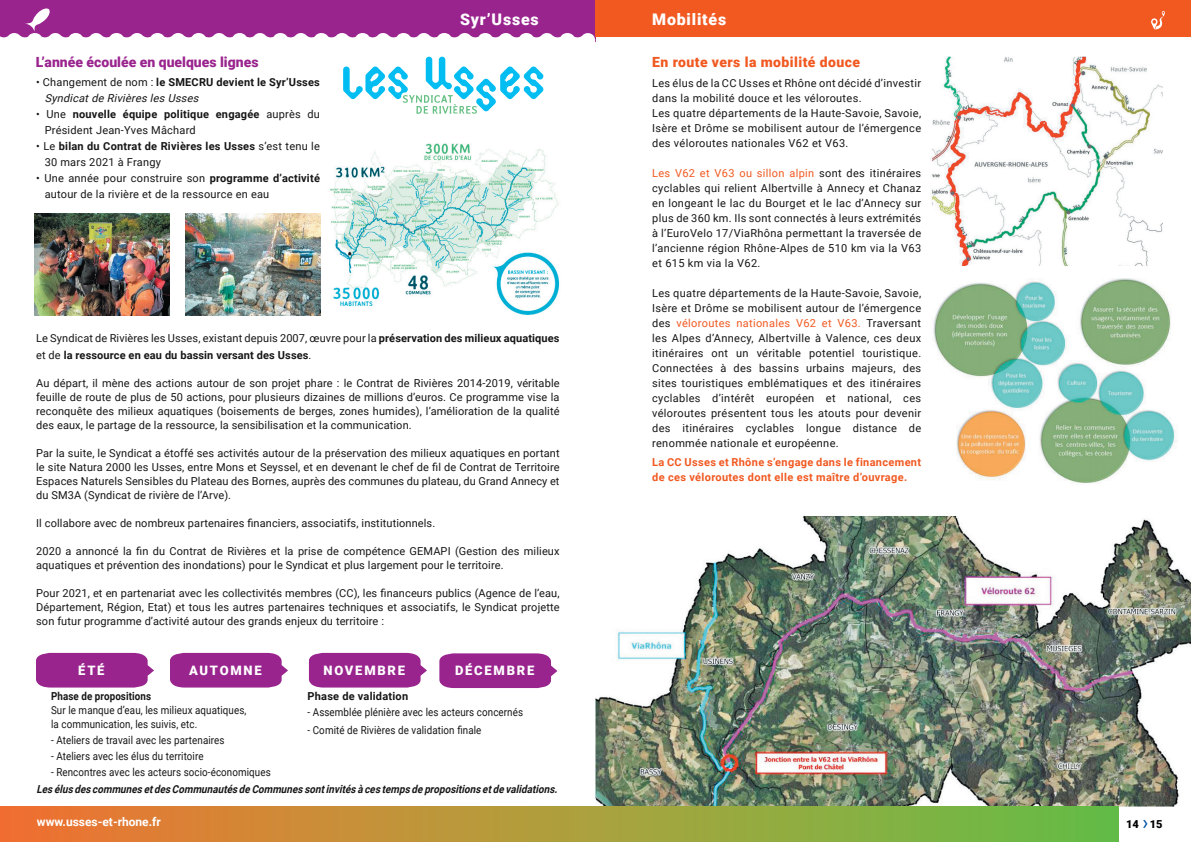
<style>
.page{position:relative;width:1191px;height:842px;background:#fff}
.page>*{position:absolute;margin:0;border:0;box-sizing:border-box;transform-origin:0 0}
.t1{font:900 16px "Roboto";letter-spacing:.05em;color:#fff}
.t2{font:900 14px "Roboto";color:#99248e}
.t3{font:900 14px "Roboto";letter-spacing:.03em;color:#f15921}
.t4{font:900 13px "Roboto";letter-spacing:.135em;color:#fff}
.t5{font:700 12px "Roboto";color:#fff}
.t6{font:11px/15px "Roboto";letter-spacing:.01em;color:#151615;text-align:justify}
.t7{font:700 11px/16px "Roboto";letter-spacing:.02em;color:#151615}
.t8{font:11px/14px "Roboto";letter-spacing:.01em;color:#151615;scale:.89 1}
.t9{font:11px/15px "Roboto";letter-spacing:.03em;color:#151615}
.t10{font:italic 700 11px "Roboto";color:#151615;scale:.89 1}
.t11{font:700 11px/15px "Roboto";letter-spacing:.03em;color:#f15921}
.t12{font:700 11px "Roboto";letter-spacing:.02em;color:#151615;scale:.89 1}
.t13{font:900 11px "Roboto";color:#000}
.s1{font-weight:400}
.s2{font-weight:400;font-style:italic}
.s3{font-weight:700}
.s4{color:#f15921}
</style>
<div class="page">
<img style="left:595px;top:516px;width:596px;height:290px">
<img style="left:330px;top:143px;width:230px;height:172px">
<svg style="left:1143px;top:820px;width:4px;height:8px"></svg>
<div style="left:0;top:0;width:595px;height:42px;background:#99248e"></div>
<div style="left:595px;top:0;width:596px;height:36px;background:#f15921"></div>
<svg style="left:1151px;top:11px;width:14px;height:19px"></svg>
<img style="left:35px;top:213px;width:134px;height:102px">
<img style="left:185px;top:213px;width:135px;height:102px">
<svg style="left:36px;top:653px;width:118px;height:34px;background:#9f3295"></svg>
<svg style="left:170px;top:653px;width:118px;height:34px;background:#9f3295"></svg>
<svg style="left:309px;top:653px;width:118px;height:34px;background:#9f3295"></svg>
<svg style="left:439px;top:653px;width:118px;height:35px;background:#a13596"></svg>
<svg style="left:343px;top:57px;width:200px;height:57px"></svg>
<svg style="left:0;top:8px;width:596px;height:34px"></svg>
<img style="left:931px;top:57px;width:231px;height:208px">
<img style="left:933px;top:278px;width:244px;height:206px">
<div style="left:0;top:806px;width:1118px;height:36px;background:linear-gradient(to right,#f37532,#66c247)"></div>
<h1 class="t1" style="left:460px;top:8px;width:80px">Syr’Usses</h1>
<h1 class="t1" style="left:652px;top:8px;width:75px">Mobilités</h1>
<p class="t2" style="left:36px;top:52px;width:224px">L’année écoulée en quelques lignes</p>
<p class="t7" style="left:45px;top:74px;width:277px;text-indent:-9px"><span class="s1">• Changement de nom :</span> le SMECRU devient le Syr’Usses<br><span class="s2">Syndicatde Rivières les Usses</span></p>
<p class="t6" style="left:45px;top:106px;width:277px;line-height:16px;text-indent:-9px">• Une <span class="s3">nouvelle équipe politique engagée</span> auprès du<br>Président Jean-Yves Mâchard</p>
<p class="t7" style="left:45px;top:138px;width:277px;text-indent:-9px"><span class="s1">• Le</span> bilan du Contrat de Rivières les Usses <span class="s1">s’est tenu le<br>30 mars 2021 à Frangy</span></p>
<p class="t6" style="left:45px;top:170px;width:277px;line-height:16px;text-indent:-9px">• Une année pour construire son <span class="s3">programme d’activité </span>autour de la rivière et de la ressource en eau</p>
<p class="t7" style="left:36px;top:329px;width:525px;line-height:17px"><span class="s1">Le Syndicat de Rivières les Usses, existant depuis 2007, œuvre pour la</span> préservation des milieux aquatiques <span class="s1">et de</span> la ressource en eau du bassin versant des Usses<span class="s1">.</span></p>
<p class="t6" style="left:36px;top:376px;width:525px;line-height:14px">Au départ, il mène des actions autour de son projet phare : le Contrat de Rivières 2014-2019, véritable feuille de route de plus de 50 actions, pour plusieurs dizaines de millions d’euros. Ce programme vise la reconquête des milieux aquatiques (boisements de berges, zones humides), l’amélioration de la qualité des eaux, le partage de la ressource, la sensibilisation et la communication.</p>
<p class="t6" style="left:36px;top:446px;width:525px;line-height:14px">Par la suite, le Syndicat a étoffé ses activités autour de la préservation des milieux aquatiques en portant le site Natura 2000 les Usses, entre Mons et Seyssel, et en devenant le chef de fil de Contrat de Territoire Espaces Naturels Sensibles du Plateau des Bornes, auprès des communes du plateau, du Grand Annecy et du SM3A (Syndicat de rivière de l’Arve).</p>
<p class="t6" style="left:36px;top:515px;width:401px">Il collabore avec de nombreux partenaires financiers, associatifs, institutionnels.</p>
<p class="t6" style="left:36px;top:544px;width:525px;line-height:14px">2020 a annoncé la fin du Contrat de Rivières et la prise de compétence GEMAPI (Gestion des milieux aquatiques et prévention des inondations) pour le Syndicat et plus largement pour le territoire.</p>
<p class="t6" style="left:36px;top:586px;width:525px;line-height:14px">Pour 2021, et en partenariat avec les collectivités membres (CC), les financeurs publics (Agence de l’eau, Département, Région, Etat) et tous les autres partenaires techniques et associatifs, le Syndicat projette son futur programme d’activité autour des grands enjeux du territoire :</p>
<p class="t4" style="left:78px;top:661px;width:28px">ÉTÉ</p>
<p class="t4" style="left:189px;top:661px;width:74px">AUTOMNE</p>
<p class="t4" style="left:323px;top:661px;width:83px">NOVEMBRE</p>
<p class="t4" style="left:455px;top:661px;width:81px">DÉCEMBRE</p>
<p class="t12" style="left:51px;top:689px;width:114px">Phase de propositions</p>
<p class="t8" style="left:51px;top:703px;width:221px">Sur le manque d’eau, les milieux aquatiques, la communication, les suivis, etc.</p>
<p class="t8" style="left:51px;top:733px;width:196px">- Ateliers de travail avec les partenaires</p>
<p class="t8" style="left:51px;top:749px;width:173px">- Ateliers avec les élus du territoire</p>
<p class="t8" style="left:51px;top:765px;width:248px">- Rencontres avec les acteurs socio-économiques</p>
<p class="t7" style="left:307px;top:688px;width:102px">Phase de validation</p>
<p class="t8" style="left:307px;top:705px;width:244px">- Assemblée plénière avec les acteurs concernés</p>
<p class="t8" style="left:307px;top:723px;width:197px">- Comité de Rivières de validation finale</p>
<p class="t10" style="left:36px;top:782px;width:590px">LesélusdescommunesetdesCommunautésdeCommunessontinvitésàcestempsdepropositionsetdevalidations.</p>
<p class="t5" style="left:37px;top:813px;width:126px">www.usses-et-rhone.fr</p>
<p class="t3" style="left:652px;top:52px;width:209px">En route vers la mobilité douce</p>
<p class="t9" style="left:652px;top:75px;width:270px">Les élus de la CC Usses et Rhône ont décidé d’investir dans la mobilité douce et les véloroutes.<br>Les quatre départements de la Haute-Savoie, Savoie, Isère et Drôme se mobilisent autour de l’émergence des véloroutes nationales V62 et V63.</p>
<p class="t6" style="left:652px;top:165px;width:270px"><span class="s4">Les V62 et V63 ou sillon alpin</span> sont des itinéraires cyclables qui relient Albertville à Annecy et Chanaz en longeant le lac du Bourget et le lac d’Annecy sur plus de 360 km. Ils sont connectés à leurs extrémités à l’EuroVelo 17/ViaRhôna permettant la traversée de l’ancienne région Rhône-Alpes de 510 km via la V63 et 615 km via la V62.</p>
<p class="t6" style="left:652px;top:285px;width:270px">Les quatre départements de la Haute-Savoie, Savoie, Isère et Drôme se mobilisent autour de l’émergence des <span class="s4">véloroutes nationales V62 et V63.</span> Traversant les Alpes d’Annecy, Albertville à Valence, ces deux itinéraires ont un véritable potentiel touristique.<br>Connectées à des bassins urbains majeurs, des sites touristiques emblématiques et des itinéraires cyclables d’intérêt européen et national, ces véloroutes présentent tous les atouts pour devenir des itinéraires cyclables longue distance de renommée nationale et européenne.</p>
<p class="t11" style="left:652px;top:454px;width:270px">La CC Usses et Rhône s’engage dans le financement de ces véloroutes dont elle est maître d’ouvrage.</p>
<p class="t13" style="left:1126px;top:816px;width:38px">14 15</p>
</div>
